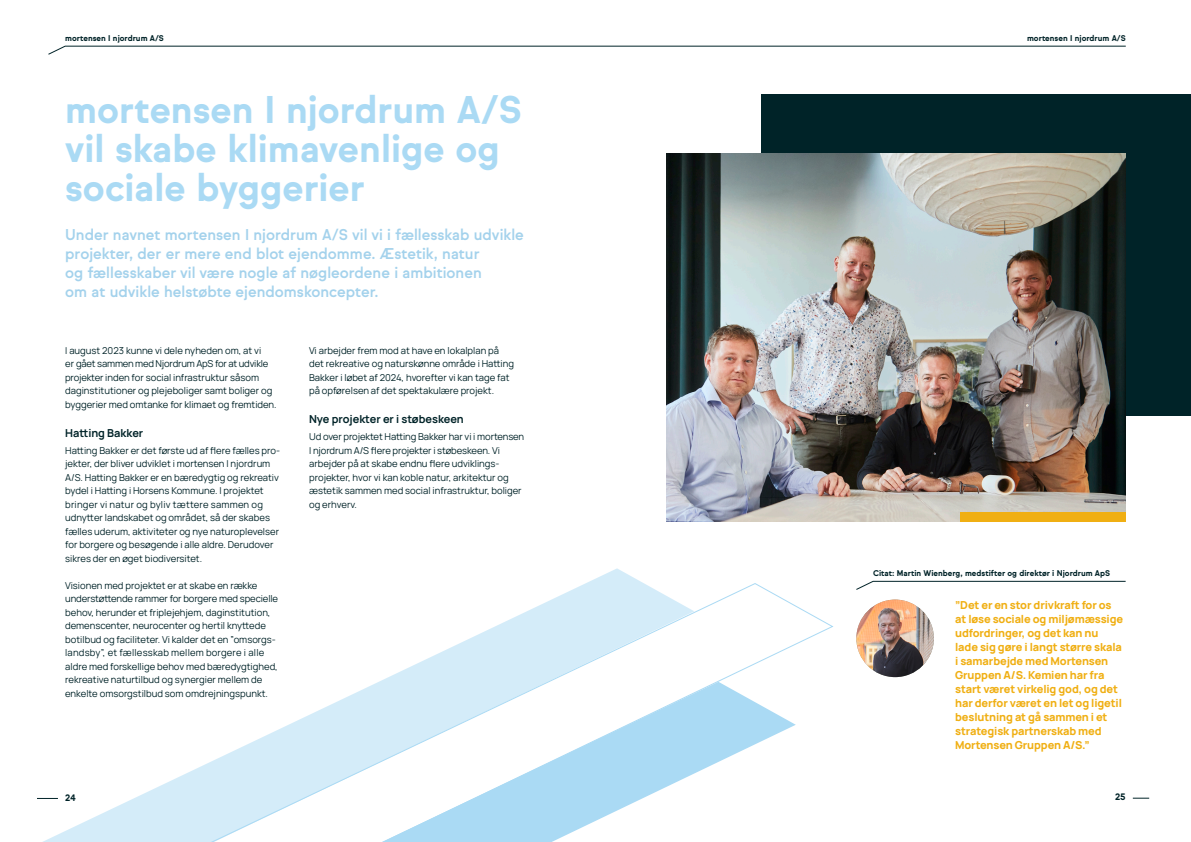
<style>
.page{position:relative;width:1191px;height:842px;background:#fff}
.page>*{position:absolute;margin:0;border:0;box-sizing:border-box;transform-origin:0 0}
.Overskrift-Breaker{font:700 37px/39px "Sul Sans";color:#aadaf4}
.Underoverskrift_-_tekst_blå{font:500 15px/19px "Sul Sans";color:#a4d2ec}
.Citat{font:800 11px/14px "Manrope";letter-spacing:-.01em;color:#f0af13}
.Mellemrubrik{font:700 11px "Manrope";color:#002328}
.Brødtekst{font:9.5px/13.5px "Manrope";color:#002328}
.t1{font:700 9px "Sul Sans";color:#002328}
.Tema{font:700 8px "Sul Sans";color:#002328}
</style>
<div class="page">
<div style="left:761px;top:94px;width:430px;height:321px;background:#002328"></div>
<img style="left:666px;top:153px;width:459px;height:369px">
<div style="left:960px;top:512px;width:165px;height:10px;background:#f0af13"></div>
<svg style="left:43px;top:582px;width:791px;height:260px"></svg>
<svg style="left:382px;top:682px;width:414px;height:160px"></svg>
<img style="left:856px;top:600px;width:78px;height:77px;border-radius:39px">
<svg style="left:856px;top:581px;width:269px;height:9px"></svg>
<svg style="left:1132px;top:798px;width:17px;height:1px"></svg>
<svg style="left:37px;top:798px;width:21px;height:1px"></svg>
<svg style="left:48px;top:46px;width:1078px;height:9px"></svg>
<p class="Tema" style="left:65px;top:33px;width:100px">mortensen I njordrum A/S</p>
<p class="Tema" style="left:1027px;top:33px;width:100px">mortensen I njordrum A/S</p>
<p class="Overskrift-Breaker" style="left:65px;top:90px;width:458px">mortensen I njordrum A/S vil skabe klimavenlige og sociale byggerier</p>
<p class="Underoverskrift_-_tekst_blå" style="left:65px;top:225px;width:460px">Under navnet mortensen I njordrum A/S vil vi i fællesskab udvikle projekter, der er mere end blot ejendomme. Æstetik, natur<br>og fællesskaber vil være nogle af nøgleordene i ambitionen<br>om at udvikle helstøbte ejendomskoncepter.</p>
<p class="Brødtekst" style="left:65px;top:343px;width:213px">I august 2023 kunne vi dele nyheden om, at vi<br>er gået sammen med Njordrum ApS for at udvikle projekter inden for social infrastruktur såsom daginstitutioner og plejeboliger samt boliger og byggerier med omtanke for klimaet og fremtiden.</p>
<p class="Mellemrubrik" style="left:65px;top:423px;width:80px">Hatting Bakker</p>
<p class="Brødtekst" style="left:65px;top:443px;width:216px">Hatting Bakker er det første ud af flere fælles pro&shy;jekter, der bliver udviklet i mortensen I njordrum A/S. Hatting Bakker er en bæredygtig og rekreativ bydel i Hatting i Horsens Kommune. I projektet bringer vi natur og byliv tættere sammen og udnytter landskabet og området, så der skabes fælles uderum, aktiviteter og nye naturoplevelser for borgere og besøgende i alle aldre. Derudover sikres der en øget biodiversitet.</p>
<p class="Brødtekst" style="left:65px;top:578px;width:214px">Visionen med projektet er at skabe en række understøttende rammer for borgere med specielle behov, herunder et friplejehjem, daginstitution, demenscenter, neurocenter og hertil knyttede botilbud og faciliteter. Vi kalder det en ”omsorgs&shy;landsby”, et fællesskab mellem borgere i alle aldre med forskellige behov med bæredygtighed, rekreative naturtilbud og synergier mellem de enkelte omsorgstilbud som omdrejningspunkt.</p>
<p class="Brødtekst" style="left:309px;top:343px;width:206px">Vi arbejder frem mod at have en lokalplan på det rekreative og naturskønne område i Hatting Bakker i løbet af 2024, hvorefter vi kan tage fat på opførelsen af det spektakulære projekt.</p>
<p class="Mellemrubrik" style="left:309px;top:410px;width:156px">Nye projekter er i støbeskeen</p>
<p class="Brødtekst" style="left:309px;top:429px;width:217px">Ud over projektet Hatting Bakker har vi i mortensen I njordrum A/S flere projekter i støbeskeen. Vi arbejder på at skabe endnu flere udviklings&shy;projekter, hvor vi kan koble natur, arkitektur og æstetik sammen med social infrastruktur, boliger og erhverv.</p>
<p class="Tema" style="left:873px;top:568px;width:238px">Citat: Martin Wienberg, medstifter og direktør i Njordrum ApS</p>
<p class="Citat" style="left:955px;top:597px;width:170px">”Det er en stor drivkraft for os at løse sociale og miljømæssige udfordringer, og det kan nu lade sig gøre i langt større skala i samarbejde med Mortensen<br>Gruppen A/S. Kemien har fra start været virkelig god, og det har derfor været en let og ligetil beslutning at gå sammen i et strategisk partnerskab med<br>Mortensen Gruppen A/S.”</p>
<p class="t1" style="left:65px;top:793px;width:12px">24</p>
<p class="t1" style="left:1115px;top:792px;width:12px">25</p>
</div>
